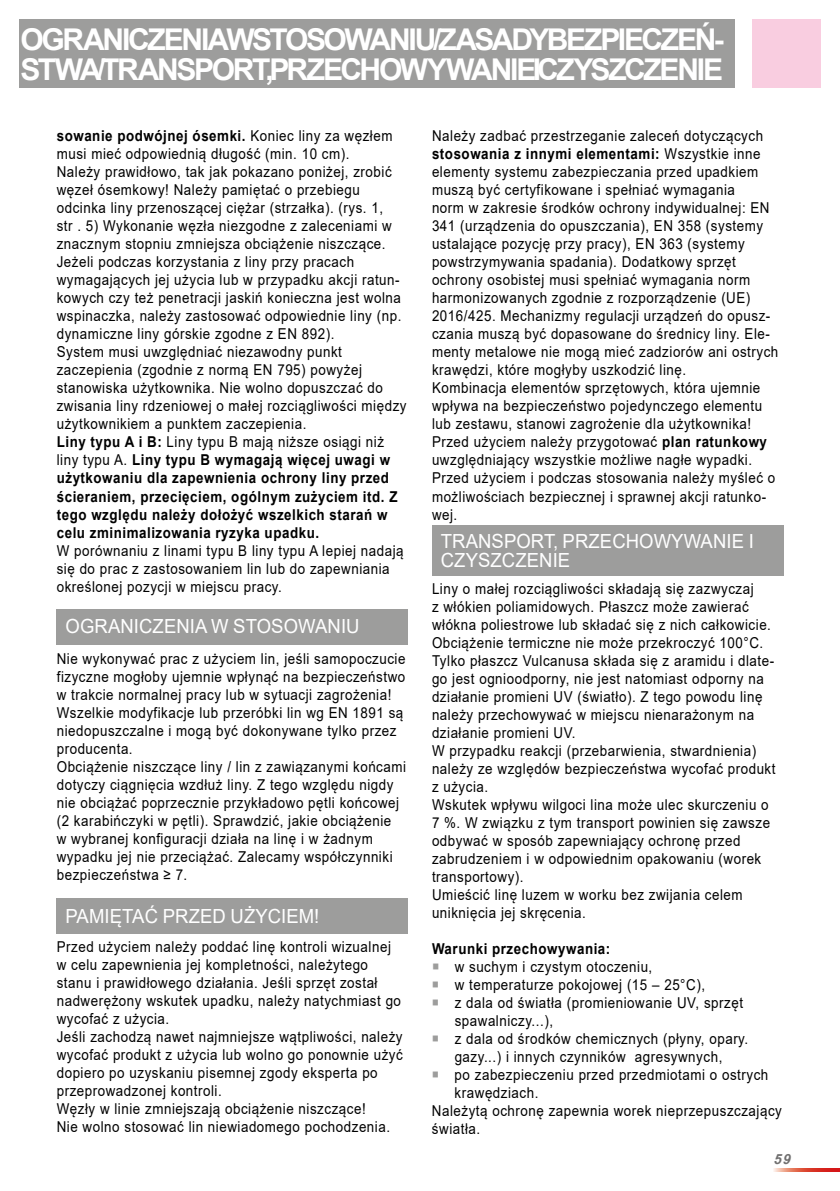
<style>
.page{position:relative;width:840px;height:1191px;background:#fff}
.page>*{position:absolute;margin:0;border:0;box-sizing:border-box;transform-origin:0 0}
.t1{font:700 30px/30px "Arial";letter-spacing:-.075em;color:#fff}
.t2{font:19.4px/19.4px "Arial";letter-spacing:.005em;color:#fff;scale:.95 1}
.t3{font:15px/18px "Arial";letter-spacing:.04em;color:#000;scale:.89 1}
.t4{font:700 15px "Arial";letter-spacing:.04em;color:#000;scale:.89 1}
.t5{font:italic 700 14px "Arial";color:#706f6f}
.s1{font-weight:700}
.s2{color:#9d9d9c}
</style>
<div class="page">
<svg style="left:773px;top:1168px;width:66px;height:3px"></svg>
<div style="left:20px;top:20px;width:714px;height:68px;background:#9d9d9c"></div>
<div style="left:751px;top:20px;width:68px;height:68px;background:#f9cde0"></div>
<div style="left:57px;top:609px;width:351px;height:35px;background:#9d9d9c"></div>
<div style="left:57px;top:898px;width:351px;height:35px;background:#9d9d9c"></div>
<div style="left:432px;top:524px;width:350px;height:51px;background:#9d9d9c"></div>
<h1 class="t1" style="left:20px;top:24px;width:704px">OGRANICZENIA W STOSOWANIU /ZASADY BEZPIECZEŃ-<br>STWA /TRANSPORT,PRZECHOWYWANIE I CZYSZCZENIE</h1>
<p class="t3" style="left:57px;top:127px;width:394px"><span class="s1">sowanie podwójnej ósemki.</span> Koniec liny za węzłem musi mieć odpowiednią długość (min. 10 cm).<br>Należy prawidłowo, tak jak pokazano poniżej, zrobić węzeł ósemkowy! Należy pamiętać o przebiegu odcinka liny przenoszącej ciężar (strzałka). (rys. 1,<br>str . 5) Wykonanie węzła niezgodne z zaleceniami w znacznym stopniu zmniejsza obciążenie niszczące.<br>Jeżeli podczas korzystania z liny przy pracach wymagających jej użycia lub w przypadku akcji ratun&shy;kowych czy też penetracji jaskiń konieczna jest wolna wspinaczka, należy zastosować odpowiednie liny (np. dynamiczne liny górskie zgodne z EN 892).<br>System musi uwzględniać niezawodny punkt zaczepienia (zgodnie z normą EN 795) powyżej stanowiska użytkownika. Nie wolno dopuszczać do zwisania liny rdzeniowej o małej rozciągliwości między użytkownikiem a punktem zaczepienia.<br><span class="s1">Liny typu A i B:</span> Liny typu B mają niższe osiągi niż liny typu A. <span class="s1">Liny typu B wymagają więcej uwagi w użytkowaniu dla zapewnienia ochrony liny przed ścieraniem, przecięciem, ogólnym zużyciem itd. Z tego względu należy dołożyć wszelkich starań w celu zminimalizowania ryzyka upadku.</span></p>
<p class="t3" style="left:57px;top:541px;width:391px">W porównaniu z linami typu B liny typu A lepiej nadają się do prac z zastosowaniem lin lub do zapewniania określonej pozycji w miejscu pracy.</p>
<p class="t2" style="left:66px;top:616px;width:311px">OGRANICZENIA W STOSOWANIU</p>
<p class="t3" style="left:57px;top:649px;width:394px">Nie wykonywać prac z użyciem lin, jeśli samopoczucie fizyczne mogłoby ujemnie wpłynąć na bezpieczeństwo w trakcie normalnej pracy lub w sytuacji zagrożenia!<br>Wszelkie modyfikacje lub przeróbki lin wg EN 1891 są niedopuszczalne i mogą być dokonywane tylko przez producenta.<br>Obciążenie niszczące liny / lin z zawiązanymi końcami dotyczy ciągnięcia wzdłuż liny. Z tego względu nigdy nie obciążać poprzecznie przykładowo pętli końcowej (2 karabińczyki w pętli). Sprawdzić, jakie obciążenie<br>w wybranej konfiguracji działa na linę i w żadnym wypadku jej nie przeciążać. Zalecamy współczynniki bezpieczeństwa ≥ 7.</p>
<p class="t2" style="left:66px;top:906px;width:268px">PAMIĘTAĆ PRZED UŻYCIEM!</p>
<p class="t3" style="left:57px;top:937px;width:390px">Przed użyciem należy poddać linę kontroli wizualnej w celu zapewnienia jej kompletności, należytego stanu i prawidłowego działania. Jeśli sprzęt został nadwerężony wskutek upadku, należy natychmiast go wycofać z użycia.<br>Jeśli zachodzą nawet najmniejsze wątpliwości, należy wycofać produkt z użycia lub wolno go ponownie użyć dopiero po uzyskaniu pisemnej zgody eksperta po przeprowadzonej kontroli.<br>Węzły w linie zmniejszają obciążenie niszczące!<br>Nie wolno stosować lin niewiadomego pochodzenia.</p>
<p class="t3" style="left:432px;top:127px;width:390px">Należy zadbać przestrzeganie zaleceń dotyczących <span class="s1">stosowania z innymi elementami:</span> Wszystkie inne elementy systemu zabezpieczania przed upadkiem muszą być certyfikowane i spełniać wymagania<br>norm w zakresie środków ochrony indywidualnej: EN 341 (urządzenia do opuszczania), EN 358 (systemy ustalające pozycję przy pracy), EN 363 (systemy powstrzymywania spadania). Dodatkowy sprzęt ochrony osobistej musi spełniać wymagania norm harmonizowanych zgodnie z rozporządzenie (UE)<br>2016/425. Mechanizmy regulacji urządzeń do opusz&shy;czania muszą być dopasowane do średnicy liny. Ele&shy;menty metalowe nie mogą mieć zadziorów ani ostrych krawędzi, które mogłyby uszkodzić linę.<br>Kombinacja elementów sprzętowych, która ujemnie wpływa na bezpieczeństwo pojedynczego elementu lub zestawu, stanowi zagrożenie dla użytkownika!<br>Przed użyciem należy przygotować <span class="s1">plan ratunkowy </span>uwzględniający wszystkie możliwe nagłe wypadki.<br>Przed użyciem i podczas stosowania należy myśleć o możliwościach bezpiecznej i sprawnej akcji ratunko&shy;wej.</p>
<p class="t2" style="left:440px;top:531px;width:331px">TRANSPORT, PRZECHOWYWANIE I<br>CZYSZCZENIE</p>
<p class="t3" style="left:432px;top:579px;width:387px">Liny o małej rozciągliwości składają się zazwyczaj<br>z włókien poliamidowych. Płaszcz może zawierać włókna poliestrowe lub składać się z nich całkowicie.<br>Obciążenie termiczne nie może przekroczyć 100°C.<br>Tylko płaszcz Vulcanusa składa się z aramidu i dlate&shy;go jest ognioodporny, nie jest natomiast odporny na działanie promieni UV (światło). Z tego powodu linę należy przechowywać w miejscu nienarażonym na działanie promieni UV.<br>W przypadku reakcji (przebarwienia, stwardnienia) należy ze względów bezpieczeństwa wycofać produkt z użycia.<br>Wskutek wpływu wilgoci lina może ulec skurczeniu o 7 %. W związku z tym transport powinien się zawsze odbywać w sposób zapewniający ochronę przed zabrudzeniem i w odpowiednim opakowaniu (worek transportowy).<br>Umieścić linę luzem w worku bez zwijania celem uniknięcia jej skręcenia.</p>
<p class="t4" style="left:432px;top:937px;width:202px">Warunki przechowywania:</p>
<p class="t3" style="left:432px;top:957px;width:249px"><span class="s2">○</span> w suchym i czystym otoczeniu,</p>
<p class="t3" style="left:432px;top:975px;width:308px"><span class="s2">○</span> w temperaturze pokojowej (15 – 25°C),</p>
<p class="t3" style="left:454px;top:993px;width:325px;text-indent:-23px"><span class="s2">○</span> z dala od światła (promieniowanie UV, sprzęt spawalniczy...),</p>
<p class="t3" style="left:431px;top:1029px;width:356px;text-align:center"><span class="s2">○</span> z dala od środków chemicznych (płyny, opary. gazy...) i innych czynników agresywnych,</p>
<p class="t3" style="left:431px;top:1065px;width:379px"><span class="s2">○</span> po zabezpieczeniu przed przedmiotami o ostrych</p>
<p class="t3" style="left:454px;top:1083px;width:96px">krawędziach.</p>
<p class="t3" style="left:431px;top:1101px;width:394px">Należytą ochronę zapewnia worek nieprzepuszczający</p>
<p class="t3" style="left:431px;top:1119px;width:56px">światła.</p>
<p class="t5" style="left:773px;top:1150px;width:20px">59</p>
</div>
